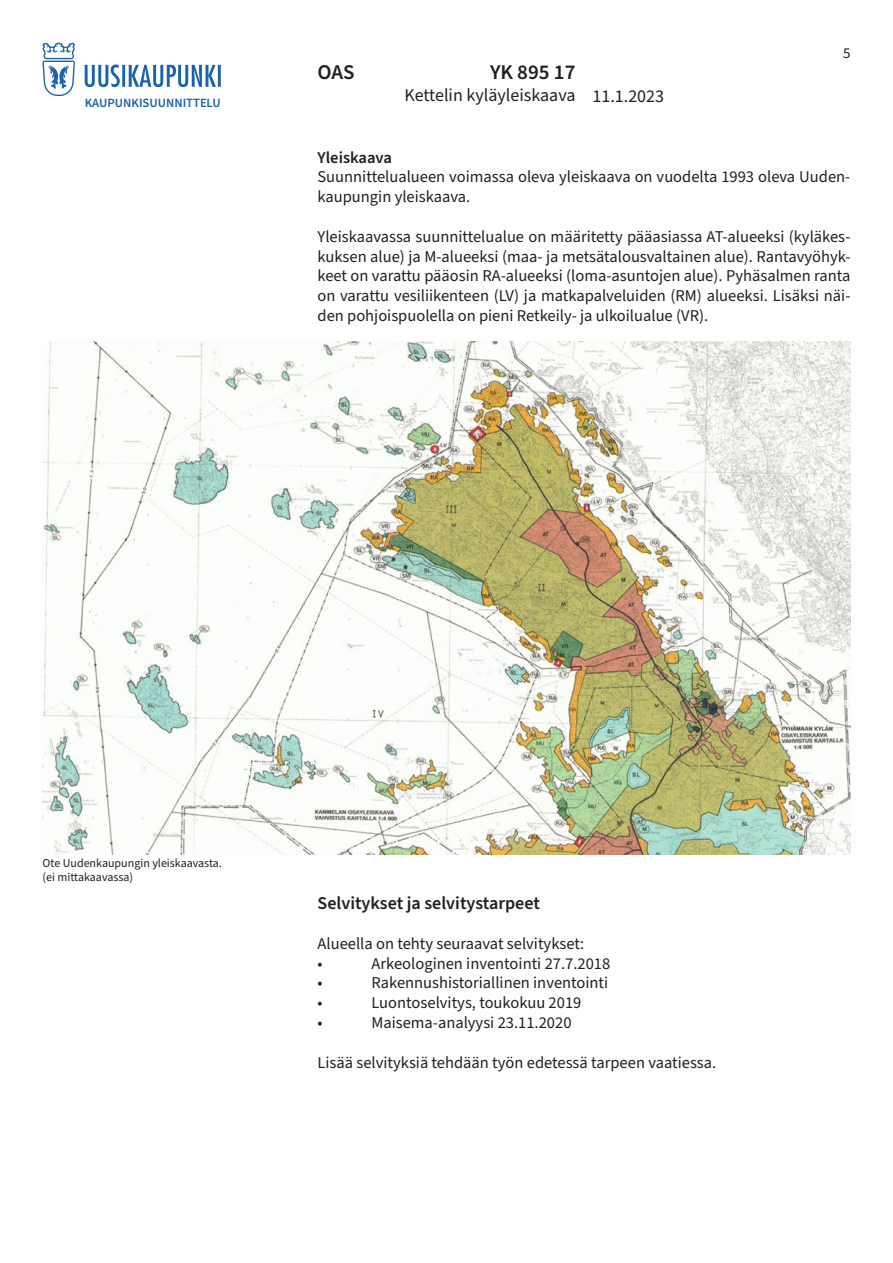
<style>
.page{position:relative;width:893px;height:1263px;background:#fff}
.page>*{position:absolute;margin:0;border:0;box-sizing:border-box;transform-origin:0 0}
.t1{font:600 21px "Source Sans Pro";color:#231f20}
.t2{font:18px "Source Sans Pro";color:#231f20}
.t3{font:600 18px "Source Sans Pro";color:#231f20}
.t4{font:16.5px/19.8px "Source Sans Pro";color:#231f20}
.t5{font:600 16.5px "Source Sans Pro";color:#231f20}
.t6{font:15px "Source Sans Pro";color:#231f20}
.t7{font:600 12.6px "Source Sans Pro";color:#1b63b0}
.t8{font:12px/14.4px "Source Sans Pro";color:#231f20}
</style>
<div class="page">
<svg style="left:42px;top:43px;width:33px;height:53px"></svg>
<svg style="left:85px;top:65px;width:136px;height:22px"></svg>
<img style="left:43px;top:341px;width:807px;height:514px">
<p class="t7" style="left:85px;top:95px;width:138px">KAUPUNKISUUNNITTELU</p>
<p class="t1" style="left:317px;top:58px;width:39px">OAS</p>
<p class="t1" style="left:490px;top:58px;width:87px">YK 895 17</p>
<p class="t2" style="left:404px;top:83px;width:172px">Kettelin kyläyleiskaava</p>
<p class="t2" style="left:592px;top:84px;width:73px">11.1.2023</p>
<p class="t6" style="left:843px;top:43px;width:9px">5</p>
<p class="t5" style="left:317px;top:146px;width:76px">Yleiskaava</p>
<p class="t4" style="left:317px;top:167px;width:534px">Suunnittelualueen voimassa oleva yleiskaava on vuodelta 1993 oleva Uuden&shy;kaupungin yleiskaava.</p>
<p class="t4" style="left:317px;top:227px;width:534px;text-align:justify">Yleiskaavassa suunnittelualue on määritetty pääasiassa AT-alueeksi (kyläkes&shy;kuksen alue) ja M-alueeksi (maa- ja metsätalousvaltainen alue). Rantavyöhyk&shy;keet on varattu pääosin RA-alueeksi (loma-asuntojen alue). Pyhäsalmen ranta on varattu vesiliikenteen (LV) ja matkapalveluiden (RM) alueeksi. Lisäksi näi&shy;den pohjoispuolella on pieni Retkeily- ja ulkoilualue (VR).</p>
<p class="t8" style="left:43px;top:856px;width:181px">Ote Uudenkaupungin yleiskaavasta. (ei mittakaavassa)</p>
<p class="t3" style="left:317px;top:891px;width:224px">Selvitykset ja selvitystarpeet</p>
<p class="t4" style="left:317px;top:934px;width:268px">Alueella on tehty seuraavat selvitykset: •</p>
<p class="t4" style="left:371px;top:954px;width:240px">Arkeologinen inventointi 27.7.2018</p>
<p class="t4" style="left:317px;top:974px;width:7px">•</p>
<p class="t4" style="left:371px;top:974px;width:238px">Rakennushistoriallinen inventointi</p>
<p class="t4" style="left:317px;top:993px;width:7px">•</p>
<p class="t4" style="left:371px;top:993px;width:211px">Luontoselvitys, toukokuu 2019</p>
<p class="t4" style="left:317px;top:1013px;width:7px">•</p>
<p class="t4" style="left:371px;top:1013px;width:202px">Maisema-analyysi 23.11.2020</p>
<p class="t4" style="left:317px;top:1053px;width:400px">Lisää selvityksiä tehdään työn edetessä tarpeen vaatiessa.</p>
</div>
